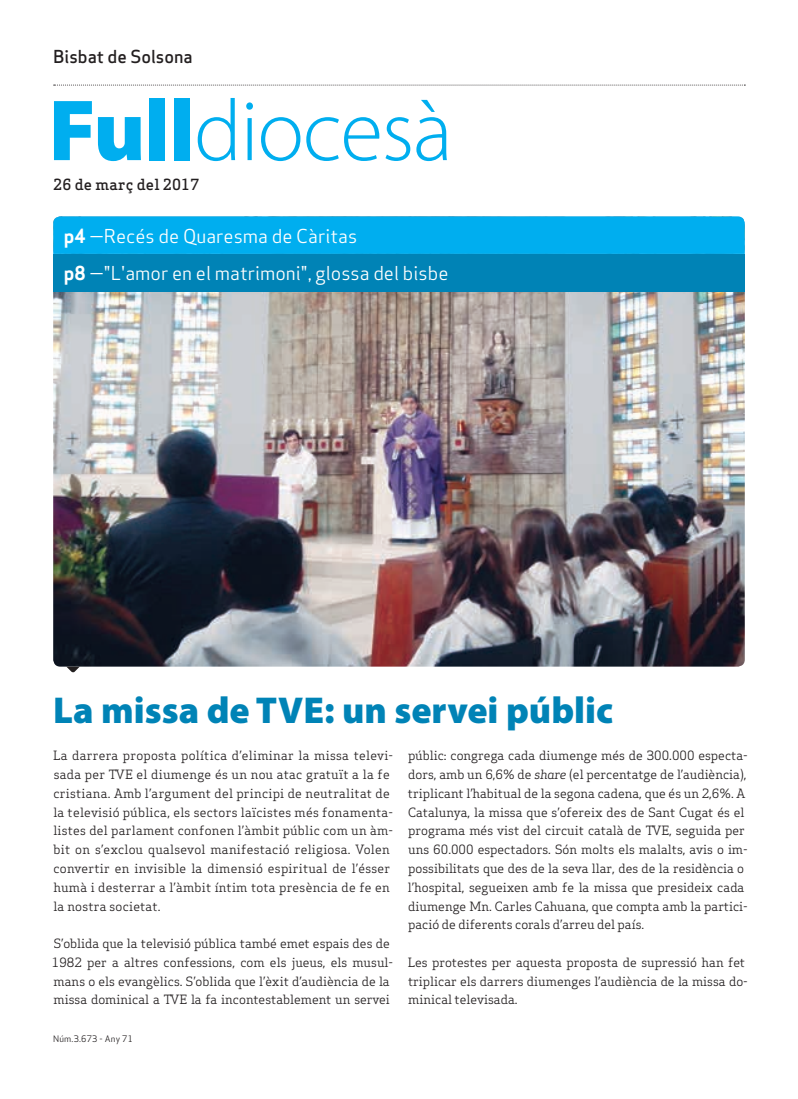
<style>
.page{position:relative;width:798px;height:1099px;background:#fff}
.page>*{position:absolute;margin:0;border:0;box-sizing:border-box;transform-origin:0 0}
.Titulars{font:300 87.5px "Myriad Pro";letter-spacing:-.015em;color:#00aeef}
.Titulars-2{font:900 37.5px "Myriad Pro";color:#0083b6}
.Destacat_Portada{font:18.75px "Apex Sans Book T";color:#fff}
.Capçalera{font:17.5px "Apex Sans Medium T";color:#231f20}
.Data{font:500 15px "Apex Serif";letter-spacing:.01em;color:#231f20}
.Text_General{font:12.5px/18.8px "Apex Serif";color:#231f20}
.Text_General-2{font:12.5px/18.8px "Apex Serif";letter-spacing:.02em;color:#231f20}
.Titulars-3{font:8.75px "Apex Sans Book T";letter-spacing:.02em;color:#231f20}
.s1{font-weight:900}
.s2{font-family:"Apex Sans Bold T"}
.s3{font-style:italic}
</style>
<div class="page">
<img style="left:53px;top:291px;width:691px;height:375px">
<svg style="left:54px;top:85px;width:691px;height:1px"></svg>
<div style="left:53px;top:216px;width:691px;height:38px;background:#00aeef"></div>
<div style="left:53px;top:254px;width:691px;height:37px;background:#0083b6"></div>
<svg style="left:66px;top:666px;width:14px;height:7px"></svg>
<p class="Capçalera" style="left:53px;top:45px;width:141px">Bisbat de Solsona</p>
<p class="Titulars" style="left:49px;top:78px;width:405px"><span class="s1">Full</span>diocesà</p>
<p class="Data" style="left:53px;top:175px;width:148px">26 de març del 2017</p>
<p class="Destacat_Portada" style="left:64px;top:224px;width:295px"><span class="s2">p4</span> —Recés de Quaresma de Càritas</p>
<p class="Destacat_Portada" style="left:64px;top:261px;width:386px"><span class="s2">p8</span> —"L'amor en el matrimoni", glossa del bisbe</p>
<p class="Titulars-2" style="left:53px;top:685px;width:561px">La missa de TVE: un servei públic</p>
<p class="Text_General-2" style="left:53px;top:746px;width:341px">La darrera proposta política d’eliminar la missa televi&shy;sada per TVE el diumenge és un nou atac gratuït a la fe cristiana. Amb l’argument del principi de neutralitat de la televisió pública, els sectors laïcistes més fonamenta&shy;listes del parlament confonen l’àmbit públic com un àm&shy;bit on s’exclou qualsevol manifestació religiosa. Volen convertir en invisible la dimensió espiritual de l’ésser humà i desterrar a l’àmbit íntim tota presència de fe en la nostra societat.</p>
<p class="Text_General" style="left:52px;top:933px;width:342px">S’oblida que la televisió pública també emet espais des de 1982 per a altres confessions, com els jueus, els musul&shy;mans o els evangèlics. S’oblida que l’èxit d’audiència de la missa dominical a TVE la fa incontestablement un servei</p>
<p class="Titulars-3" style="left:53px;top:1032px;width:81px">Núm.3.673 - Any 71</p>
<p class="Text_General" style="left:408px;top:746px;width:341px">públic: congrega cada diumenge més de 300.000 especta&shy;dors, amb un 6,6% de <span class="s3">share</span> (el percentatge de l’audiència), triplicant l’habitual de la segona cadena, que és un 2,6%. A Catalunya, la missa que s’ofereix des de Sant Cugat és el programa més vist del circuit català de TVE, seguida per uns 60.000 espectadors. Són molts els malalts, avis o im&shy;possibilitats que des de la seva llar, des de la residència o l’hospital, segueixen amb fe la missa que presideix cada diumenge Mn. Carles Cahuana, que compta amb la partici&shy;pació de diferents corals d’arreu del país.</p>
<p class="Text_General" style="left:408px;top:952px;width:341px">Les protestes per aquesta proposta de supressió han fet triplicar els darrers diumenges l’audiència de la missa do&shy;minical televisada.</p>
</div>
